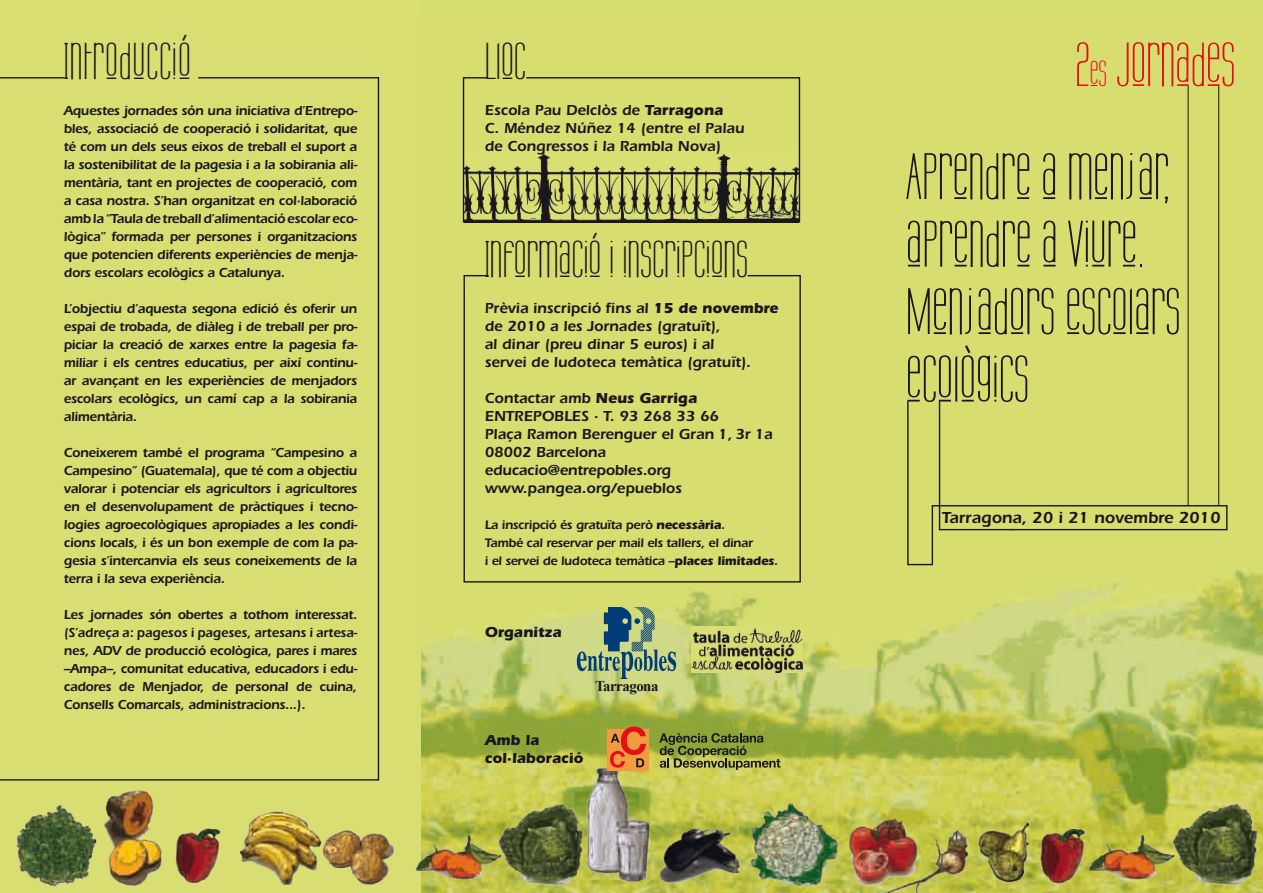
<style>
.page{position:relative;width:1263px;height:893px;background:#d8de71}
.page>*{position:absolute;margin:0;border:0;box-sizing:border-box;transform-origin:0 0}
.t1{font:57px/67.5px "Labtop Unicase Upper";color:#1a171c}
.t2{font:54px "Labtop Unicase Upper";color:#e2101b}
.t3{font:45px "Labtop Unicase Upper";color:#1a171c}
.t4{font:45px "Labtop Unicase Upper";letter-spacing:.02em;color:#1a171c}
.t5{font:600 16.5px "Itc Eras";color:#1a171c}
.t6{font:600 15px/18px "Itc Eras";color:#1a171c}
.t7{font:700 15px/18px "Itc Eras";color:#1a171c}
.t8{font:700 15px "Times New Roman";letter-spacing:-.03em;color:#1a171c}
.t9{font:600 13.5px/18px "Itc Eras";letter-spacing:-.02em;color:#1a171c;text-align:justify}
.t10{font:600 12.75px/18px "Itc Eras";letter-spacing:-.02em;color:#1a171c}
.s1{font-weight:700}
.s2{font-size:31.5px}
</style>
<div class="page">
<img style="left:421px;top:84px;width:842px;height:641px">
<img style="left:16px;top:725px;width:1247px;height:168px">
<svg style="left:0;top:77px;width:380px;height:704px"></svg>
<svg style="left:463px;top:274px;width:338px;height:309px"></svg>
<hr style="left:1188px;top:85px;width:1px;height:420px;background:#1a171c">
<hr style="left:1218px;top:84px;width:1px;height:421px;background:#1a171c">
<svg style="left:906px;top:399px;width:322px;height:167px"></svg>
<svg style="left:938px;top:399px;width:77px;height:132px"></svg>
<hr style="left:0;top:77px;width:65px;height:2px;background:#1a171c">
<svg style="left:462px;top:77px;width:339px;height:146px"></svg>
<div style="left:607px;top:730px;width:42px;height:41px;background:#f39b3e"></div>
<svg style="left:659px;top:733px;width:121px;height:37px;background:#7e8938"></svg>
<svg style="left:610px;top:727px;width:36px;height:41px"></svg>
<svg style="left:577px;top:607px;width:99px;height:72px;background:#91a97f"></svg>
<img style="left:691px;top:626px;width:112px;height:47px">
<h3 class="t4" style="left:64px;top:33px;width:129px">INTRODUCCIÓ</h3>
<p class="t9" style="left:64px;top:101px;width:295px">Aquestes jornades són una iniciativa d’Entrepo&shy;bles, associació de cooperació i solidaritat, que té com un dels seus eixos de treball el suport a la sostenibilitat de la pagesia i a la sobirania ali&shy;mentària, tant en projectes de cooperació, com a casa nostra. S’han organitzat en col·laboració amb la “Taula de treball d’alimentació escolar eco&shy;lògica” formada per persones i organitzacions que potencien diferents experiències de menja&shy;dors escolars ecològics a Catalunya.</p>
<p class="t9" style="left:64px;top:299px;width:295px">L’objectiu d’aquesta segona edició és oferir un espai de trobada, de diàleg i de treball per pro&shy;piciar la creació de xarxes entre la pagesia fa&shy;miliar i els centres educatius, per així continu&shy;ar avançant en les experiències de menjadors escolars ecològics, un camí cap a la sobirania alimentària.</p>
<p class="t9" style="left:64px;top:443px;width:295px">Coneixerem també el programa “Campesino a Campesino” (Guatemala), que té com a objectiu valorar i potenciar els agricultors i agricultores en el desenvolupament de pràctiques i tecno&shy;logies agroecològiques apropiades a les condi&shy;cions locals, i és un bon exemple de com la pa&shy;gesia s’intercanvia els seus coneixements de la terra i la seva experiència.</p>
<p class="t9" style="left:64px;top:605px;width:295px">Les jornades són obertes a tothom interessat. (S’adreça a: pagesos i pageses, artesans i artesa&shy;nes, ADV de producció ecològica, pares i mares –Ampa–, comunitat educativa, educadors i edu&shy;cadores de Menjador, de personal de cuina, Consells Comarcals, administracions...).</p>
<h3 class="t3" style="left:485px;top:33px;width:43px">LLOC</h3>
<p class="t6" style="left:485px;top:101px;width:261px">Escola Pau Delclòs de <span class="s1">Tarragona<br></span>C. Méndez Núñez 14 (entre el Palau de Congressos i la Rambla Nova)</p>
<h3 class="t3" style="left:485px;top:231px;width:265px">INFORMACIÓ I INSCRIPCIONS</h3>
<p class="t6" style="left:485px;top:299px;width:295px">Prèvia inscripció fins al <span class="s1">15 de novembre </span>de 2010 a les Jornades (gratuït),<br>al dinar (preu dinar 5 euros) i al<br>servei de ludoteca temàtica (gratuït).</p>
<p class="t6" style="left:485px;top:389px;width:289px">Contactar amb <span class="s1">Neus Garriga<br></span>ENTREPOBLES · T. 93 268 33 66<br>Plaça Ramon Berenguer el Gran 1, 3r 1a<br>08002 Barcelona educacio@entrepobles.org www.pangea.org/epueblos</p>
<p class="t10" style="left:485px;top:515px;width:295px">La inscripció és gratuïta però <span class="s1">necessària</span>.<br>També cal reservar per mail els tallers, el dinar<br>i el servei de ludoteca temàtica –<span class="s1">places limitades</span>.</p>
<p class="t7" style="left:485px;top:623px;width:78px">Organitza</p>
<p class="t8" style="left:595px;top:675px;width:65px">Tarragona</p>
<p class="t7" style="left:485px;top:731px;width:100px">Amb la col·laboració</p>
<h2 class="t2" style="left:1075px;top:31px;width:162px">2<span class="s2">ES</span> JORNADES</h2>
<h1 class="t1" style="left:906px;top:144px;width:276px">APRENDRE A MENJAR,<br>APRENDRE A VIURE.<br>MENJADORS ESCOLARS<br>ECOLÒGICS</h1>
<p class="t5" style="left:942px;top:508px;width:280px">Tarragona, 20 i 21 novembre 2010</p>
</div>
